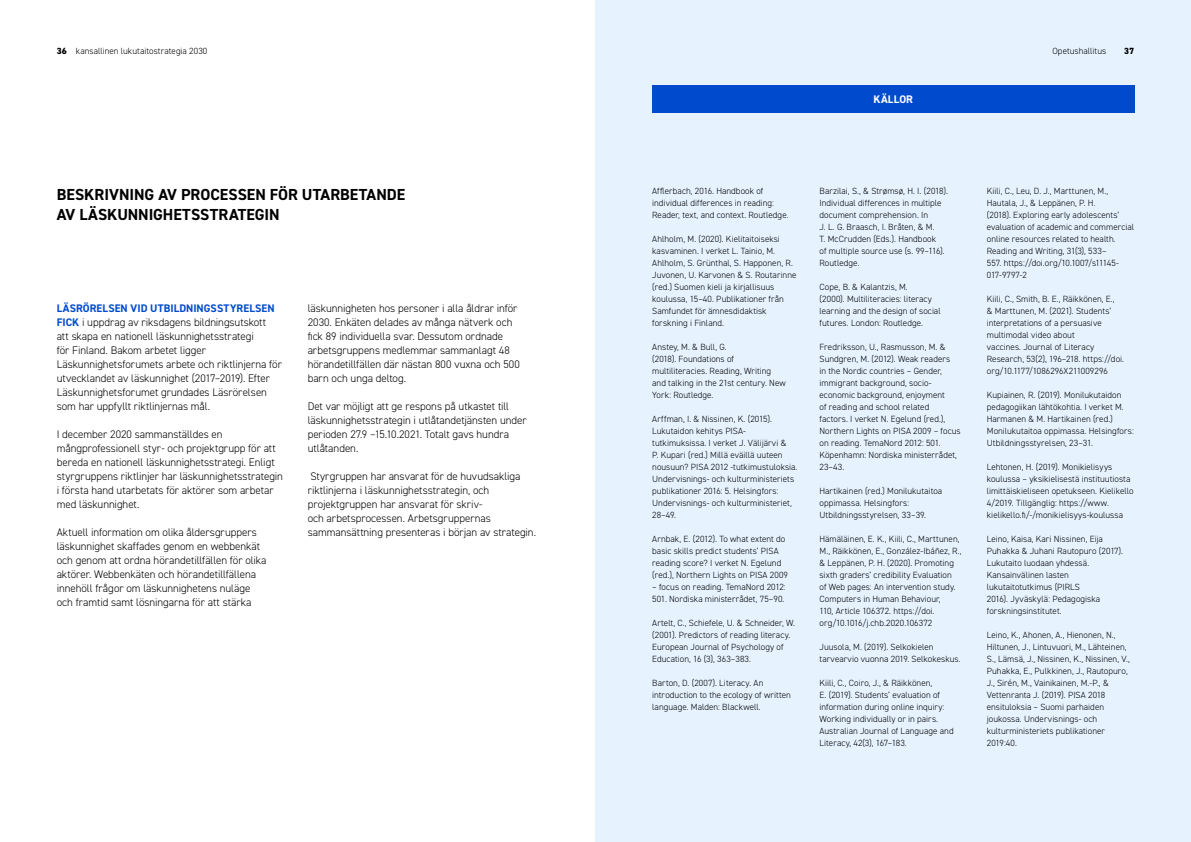
<style>
.page{position:relative;width:1191px;height:842px;background:#fff}
.page>*{position:absolute;margin:0;border:0;box-sizing:border-box;transform-origin:0 0}
.t1{font:700 16px/20px "DIN2014";letter-spacing:-.005em;color:#000}
.t2{font:300 11px/14px "DIN2014";letter-spacing:-.005em;color:#000}
.t3{font:700 11px "DIN2014";letter-spacing:.015em;color:#fff}
.t4{font:300 9px/12px "DIN2014";color:#000}
.t5{font:800 9px "DIN2014";color:#000}
.s1{font-weight:800}
.s2{font-weight:700;color:#004bcd}
</style>
<div class="page">
<div style="left:595px;top:0;width:596px;height:842px;background:#e6f3ff"></div>
<div style="left:652px;top:85px;width:482px;height:27px;background:#004bcd"></div>
<p class="t4" style="left:57px;top:45px;width:152px"><span class="s1">36</span> kansallinen lukutaitostrategia 2030</p>
<h1 class="t1" style="left:57px;top:184px;width:350px">BESKRIVNING AV PROCESSEN FÖR UTARBETANDE<br>AV LÄSKUNNIGHETSSTRATEGIN</h1>
<p class="t2" style="left:57px;top:301px;width:227px"><span class="s2">LÄSRÖRELSEN VID UTBILDNINGSSTYRELSEN FICK</span> i uppdrag av riksdagens bildningsutskott<br>att skapa en nationell läskunnighetsstrategi<br>för Finland. Bakom arbetet ligger Läskunnighetsforumets arbete och riktlinjerna för utvecklandet av läskunnighet (2017–2019). Efter Läskunnighetsforumet grundades Läsrörelsen som har uppfyllt riktlinjernas mål.</p>
<p class="t2" style="left:57px;top:427px;width:228px">I december 2020 sammanställdes en mångprofessionell styr- och projektgrupp för att bereda en nationell läskunnighetsstrategi. Enligt styrgruppens riktlinjer har läskunnighetsstrategin i första hand utarbetats för aktörer som arbetar med läskunnighet.</p>
<p class="t2" style="left:57px;top:525px;width:211px">Aktuell information om olika åldersgruppers läskunnighet skaffades genom en webbenkät och genom att ordna hörandetillfällen för olika aktörer. Webbenkäten och hörandetillfällena innehöll frågor om läskunnighetens nuläge och framtid samt lösningarna för att stärka</p>
<p class="t2" style="left:308px;top:301px;width:214px">läskunnigheten hos personer i alla åldrar inför 2030. Enkäten delades av många nätverk och fick 89 individuella svar. Dessutom ordnade arbetsgruppens medlemmar sammanlagt 48 hörandetillfällen där nästan 800 vuxna och 500 barn och unga deltog.</p>
<p class="t2" style="left:308px;top:399px;width:220px">Det var möjligt att ge respons på utkastet till läskunnighetsstrategin i utlåtandetjänsten under perioden 27.9 –15.10.2021. Totalt gavs hundra utlåtanden.</p>
<p class="t2" style="left:308px;top:469px;width:230px">Styrgruppen har ansvarat för de huvudsakliga riktlinjerna i läskunnighetsstrategin, och projektgruppen har ansvarat för skriv-<br>och arbetsprocessen. Arbetsgruppernas sammansättning presenteras i början av strategin.</p>
<p class="t3" style="left:873px;top:92px;width:41px">KÄLLOR</p>
<p class="t4" style="left:1052px;top:45px;width:55px">Opetushallitus</p>
<p class="t5" style="left:1124px;top:45px;width:12px">37</p>
<p class="t4" style="left:652px;top:185px;width:138px">Afflerbach, 2016. Handbook of individual differences in reading:<br>Reader, text, and context. Routledge.</p>
<p class="t4" style="left:652px;top:233px;width:146px">Ahlholm, M. (2020). Kielitaitoiseksi kasvaminen. I verket L. Tainio, M.<br>Ahlholm, S. Grünthal, S. Happonen, R.<br>Juvonen, U. Karvonen &amp; S. Routarinne (red.) Suomen kieli ja kirjallisuus koulussa, 15–40. Publikationer från Samfundet för ämnesdidaktisk forskning i Finland.</p>
<p class="t4" style="left:652px;top:341px;width:135px">Anstey, M. &amp; Bull, G.<br>(2018). Foundations of multiliteracies. Reading, Writing and talking in the 21st century. New<br>York: Routledge.</p>
<p class="t4" style="left:652px;top:413px;width:147px">Arffman, I. &amp; Nissinen, K. (2015).<br>Lukutaidon kehitys PISA&shy;tutkimuksissa. I verket J. Välijärvi &amp;<br>P. Kupari (red.) Millä eväillä uuteen nousuun? PISA 2012 -tutkimustuloksia.<br>Undervisnings- och kulturministeriets publikationer 2016: 5. Helsingfors:<br>Undervisnings- och kulturministeriet, 28–49.</p>
<p class="t4" style="left:652px;top:533px;width:137px">Arnbak, E. (2012). To what extent do basic skills predict students’ PISA reading score? I verket N. Egelund (red.), Northern Lights on PISA 2009</p>
<p class="t4" style="left:652px;top:581px;width:135px">– focus on reading. TemaNord 2012:<br>501. Nordiska ministerrådet, 75–90.</p>
<p class="t4" style="left:652px;top:617px;width:144px">Artelt, C., Schiefele, U. &amp; Schneider, W. (2001). Predictors of reading literacy.<br>European Journal of Psychology of Education, 16 (3), 363–383.</p>
<p class="t4" style="left:652px;top:677px;width:140px">Barton, D. (2007). Literacy. An introduction to the ecology of written language. Malden: Blackwell.</p>
<p class="t4" style="left:819px;top:185px;width:130px">Barzilai, S., &amp; Strømsø, H. I. (2018).<br>Individual differences in multiple document comprehension. In<br>J. L. G. Braasch, I. Bråten, &amp; M.<br>T. McCrudden (Eds.). Handbook<br>of multiple source use (s. 99–116).<br>Routledge.</p>
<p class="t4" style="left:819px;top:281px;width:123px">Cope, B. &amp; Kalantzis, M.<br>(2000). Multiliteracies: literacy learning and the design of social futures. London: Routledge.</p>
<p class="t4" style="left:819px;top:341px;width:143px">Fredriksson, U., Rasmusson, M. &amp;<br>Sundgren, M. (2012). Weak readers<br>in the Nordic countries – Gender, immigrant background, socio&shy;economic background, enjoyment<br>of reading and school related<br>factors. I verket N. Egelund (red.),<br>Northern Lights on PISA 2009 – focus on reading. TemaNord 2012: 501.<br>Köpenhamn: Nordiska ministerrådet,<br>23–43.</p>
<p class="t4" style="left:819px;top:485px;width:124px">Hartikainen (red.) Monilukutaitoa oppimassa. Helsingfors:<br>Utbildningsstyrelsen, 33–39.</p>
<p class="t4" style="left:819px;top:533px;width:144px">Hämäläinen, E. K., Kiili, C., Marttunen, M., Räikkönen, E., González-Ibáñez, R., &amp; Leppänen, P. H. (2020). Promoting sixth graders’ credibility Evaluation<br>of Web pages: An intervention study.<br>Computers in Human Behaviour,<br>110, Article 106372. https://doi. org/10.1016/j.chb.2020.106372</p>
<p class="t4" style="left:819px;top:641px;width:143px">Juusola, M. (2019). Selkokielen tarvearvio vuonna 2019. Selkokeskus.</p>
<p class="t4" style="left:819px;top:677px;width:136px">Kiili, C., Coiro, J., &amp; Räikkönen,<br>E. (2019). Students’ evaluation of information during online inquiry:<br>Working individually or in pairs.<br>Australian Journal of Language and Literacy, 42(3), 167–183.</p>
<p class="t4" style="left:986px;top:185px;width:149px">Kiili, C., Leu, D. J., Marttunen, M., Hautala, J., &amp; Leppänen, P. H.<br>(2018). Exploring early adolescents’ evaluation of academic and commercial online resources related to health.<br>Reading and Writing, 31(3), 533–<br>557. https://doi.org/10.1007/s11145- 017-9797-2</p>
<p class="t4" style="left:986px;top:293px;width:139px">Kiili, C., Smith, B. E., Räikkönen, E.,<br>&amp; Marttunen, M. (2021). Students’ interpretations of a persuasive multimodal video about<br>vaccines. Journal of Literacy Research, 53(2), 196–218. https://doi. org/10.1177/1086296X211009296</p>
<p class="t4" style="left:986px;top:389px;width:148px">Kupiainen, R. (2019). Monilukutaidon pedagogiikan lähtökohtia. I verket M.<br>Harmanen &amp; M. Hartikainen (red.)<br>Monilukutaitoa oppimassa. Helsingfors:<br>Utbildningsstyrelsen, 23–31.</p>
<p class="t4" style="left:986px;top:461px;width:148px">Lehtonen, H. (2019). Monikielisyys koulussa – yksikielisestä instituutiosta limittäiskieliseen opetukseen. Kielikello 4/2019. Tillgänglig: https://www. kielikello.fi/-/monikielisyys-koulussa</p>
<p class="t4" style="left:986px;top:533px;width:138px">Leino, Kaisa, Kari Nissinen, Eija<br>Puhakka &amp; Juhani Rautopuro (2017).<br>Lukutaito luodaan yhdessä.<br>Kansainvälinen lasten lukutaitotutkimus (PIRLS<br>2016). Jyväskylä: Pedagogiska forskningsinstitutet.</p>
<p class="t4" style="left:986px;top:629px;width:144px">Leino, K., Ahonen, A., Hienonen, N., Hiltunen, J., Lintuvuori, M., Lähteinen, S., Lämsä, J., Nissinen, K., Nissinen, V., Puhakka, E., Pulkkinen, J., Rautopuro, J., Sirén, M., Vainikainen, M.-P., &amp; Vettenranta J. (2019). PISA 2018 ensituloksia – Suomi parhaiden joukossa. Undervisnings- och kulturministeriets publikationer 2019:40.</p>
</div>
